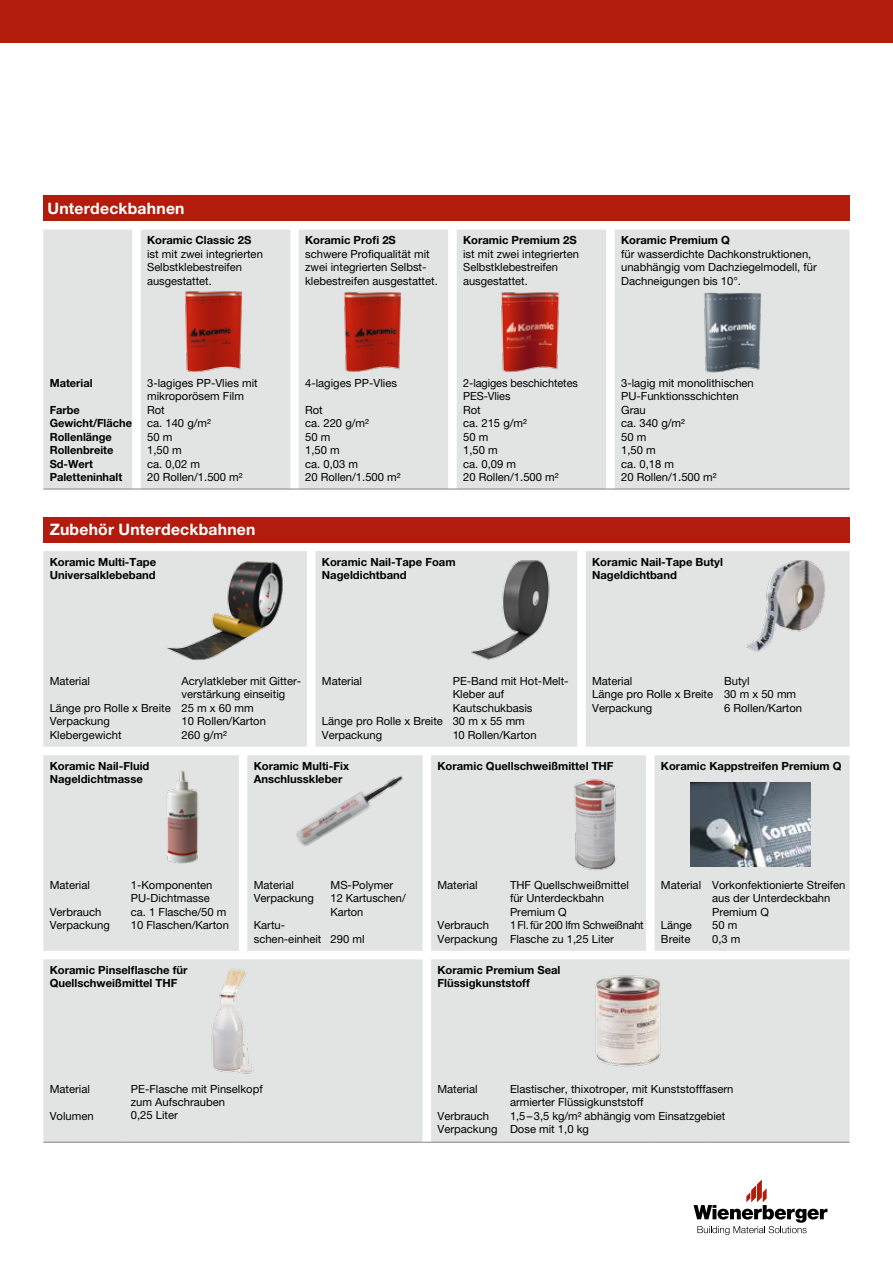
<style>
.page{position:relative;width:893px;height:1263px;background:#fff}
.page>*{position:absolute;margin:0;border:0;box-sizing:border-box;transform-origin:0 0}
.t1{font:700 15.75px "Helvetica Neue LT Pro";letter-spacing:.015em;color:#fff}
.t2{font:11.25px/13.5px "Helvetica Neue LT Pro";color:#000}
.t3{font:700 11.25px/13.5px "Helvetica Neue LT Pro";color:#000}
</style>
<div class="page">
<svg style="left:693px;top:1179px;width:134px;height:56px"></svg>
<div style="left:0;top:0;width:893px;height:43px;background:#b11c0c"></div>
<div style="left:43px;top:517px;width:807px;height:26px;background:#b11c0c"></div>
<div style="left:43px;top:551px;width:807px;height:196px;background:#e2e3e3"></div>
<img style="left:165px;top:559px;width:119px;height:102px">
<img style="left:454px;top:558px;width:103px;height:102px">
<img style="left:721px;top:557px;width:129px;height:96px">
<div style="left:43px;top:196px;width:807px;height:25px;background:#b11c0c"></div>
<div style="left:43px;top:230px;width:807px;height:259px;background:#e2e3e3"></div>
<hr style="left:43px;top:489px;width:89px;height:1px;background:#818281">
<hr style="left:141px;top:489px;width:149px;height:1px;background:#818281">
<hr style="left:299px;top:489px;width:149px;height:1px;background:#818281">
<hr style="left:457px;top:489px;width:149px;height:1px;background:#818281">
<hr style="left:615px;top:489px;width:235px;height:1px;background:#818281">
<div style="left:43px;top:755px;width:807px;height:387px;background:#e2e3e3"></div>
<hr style="left:43px;top:1142px;width:81px;height:1px;background:#818281">
<hr style="left:124px;top:1142px;width:115px;height:1px;background:#818281">
<hr style="left:247px;top:1142px;width:77px;height:1px;background:#818281">
<hr style="left:324px;top:1142px;width:98px;height:1px;background:#818281">
<hr style="left:431px;top:1142px;width:73px;height:1px;background:#818281">
<hr style="left:504px;top:1142px;width:142px;height:1px;background:#818281">
<hr style="left:655px;top:1142px;width:51px;height:1px;background:#818281">
<hr style="left:706px;top:1142px;width:144px;height:1px;background:#818281">
<img style="left:161px;top:770px;width:43px;height:94px">
<img style="left:288px;top:768px;width:116px;height:82px">
<img style="left:572px;top:775px;width:52px;height:100px">
<img style="left:691px;top:783px;width:119px;height:83px">
<img style="left:201px;top:968px;width:63px;height:111px">
<img style="left:586px;top:964px;width:86px;height:110px">
<img style="left:688px;top:293px;width:86px;height:80px">
<img style="left:486px;top:289px;width:86px;height:84px">
<img style="left:328px;top:289px;width:87px;height:84px">
<img style="left:169px;top:289px;width:87px;height:86px">
<h1 class="t1" style="left:48px;top:199px;width:138px">Unterdeckbahnen</h1>
<p class="t3" style="left:147px;top:233px;width:106px">Koramic Classic 2S</p>
<p class="t2" style="left:147px;top:247px;width:117px">ist mit zwei integrierten<br>Selbstklebestreifen ausgestattet.</p>
<p class="t3" style="left:305px;top:233px;width:92px">Koramic Profi 2S</p>
<p class="t2" style="left:305px;top:247px;width:134px">schwere Profiqualität mit zwei integrierten Selbst&shy;klebestreifen ausgestattet.</p>
<p class="t3" style="left:463px;top:233px;width:115px">Koramic Premium 2S</p>
<p class="t2" style="left:463px;top:247px;width:117px">ist mit zwei integrierten<br>Selbstklebestreifen ausgestattet.</p>
<p class="t3" style="left:621px;top:233px;width:110px">Koramic Premium Q</p>
<p class="t2" style="left:621px;top:247px;width:197px">für wasserdichte Dachkonstruktionen, unabhängig vom Dachziegelmodell, für<br>Dachneigungen bis 10°.</p>
<p class="t3" style="left:50px;top:375px;width:44px">Material</p>
<p class="t3" style="left:50px;top:402px;width:84px">Farbe<br>Gewicht/Fläche<br>Rollenlänge<br>Rollenbreite<br>Sd-Wert<br>Paletteninhalt</p>
<p class="t2" style="left:147px;top:376px;width:112px">3-lagiges PP-Vlies mit mikroporösem Film<br>Rot<br>ca. 140 g/m²<br>50 m<br>1,50 m<br>ca. 0,02 m<br>20 Rollen/1.500 m²</p>
<p class="t2" style="left:305px;top:376px;width:93px">4-lagiges PP-Vlies</p>
<p class="t2" style="left:305px;top:403px;width:97px">Rot<br>ca. 220 g/m²<br>50 m<br>1,50 m<br>ca. 0,03 m<br>20 Rollen/1.500 m²</p>
<p class="t2" style="left:463px;top:376px;width:116px">2-lagiges beschichtetes<br>PES-Vlies<br>Rot<br>ca. 215 g/m²<br>50 m<br>1,50 m<br>ca. 0,09 m<br>20 Rollen/1.500 m²</p>
<p class="t2" style="left:621px;top:376px;width:134px">3-lagig mit monolithischen<br>PU-Funktionsschichten<br>Grau<br>ca. 340 g/m²<br>50 m<br>1,50 m<br>ca. 0,18 m<br>20 Rollen/1.500 m²</p>
<h1 class="t1" style="left:50px;top:520px;width:207px">Zubehör Unterdeckbahnen</h1>
<p class="t3" style="left:50px;top:554px;width:108px">Koramic Multi-Tape<br>Universalklebeband</p>
<p class="t3" style="left:322px;top:554px;width:135px">Koramic Nail-Tape Foam<br>Nageldichtband</p>
<p class="t3" style="left:592px;top:554px;width:132px">Koramic Nail-Tape Butyl<br>Nageldichtband</p>
<p class="t2" style="left:50px;top:674px;width:42px">Material</p>
<p class="t2" style="left:50px;top:701px;width:123px">Länge pro Rolle x Breite<br>Verpackung<br>Klebergewicht</p>
<p class="t2" style="left:182px;top:674px;width:121px">Acrylatkleber mit Gitter&shy;verstärkung einseitig<br>25 m x 60 mm<br>10 Rollen/Karton<br>260 g/m²</p>
<p class="t2" style="left:322px;top:674px;width:42px">Material</p>
<p class="t2" style="left:322px;top:714px;width:123px">Länge pro Rolle x Breite<br>Verpackung</p>
<p class="t2" style="left:453px;top:674px;width:117px">PE-Band mit Hot-Melt-<br>Kleber auf<br>Kautschukbasis<br>30 m x 55 mm<br>10 Rollen/Karton</p>
<p class="t2" style="left:592px;top:674px;width:123px">Material<br>Länge pro Rolle x Breite<br>Verpackung</p>
<p class="t2" style="left:724px;top:674px;width:80px">Butyl<br>30 m x 50 mm<br>6 Rollen/Karton</p>
<p class="t3" style="left:50px;top:759px;width:101px">Koramic Nail-Fluid<br>Nageldichtmasse</p>
<p class="t3" style="left:254px;top:759px;width:97px">Koramic Multi-Fix<br>Anschlusskleber</p>
<p class="t3" style="left:437px;top:759px;width:178px">Koramic Quellschweißmittel THF</p>
<p class="t3" style="left:661px;top:759px;width:182px">Koramic Kappstreifen Premium Q</p>
<p class="t2" style="left:50px;top:878px;width:42px">Material</p>
<p class="t2" style="left:50px;top:905px;width:62px">Verbrauch<br>Verpackung</p>
<p class="t2" style="left:131px;top:878px;width:100px">1-Komponenten<br>PU-Dichtmasse<br>ca. 1 Flasche/50 m<br>10 Flaschen/Karton</p>
<p class="t2" style="left:254px;top:878px;width:62px">Material<br>Verpackung</p>
<p class="t2" style="left:254px;top:918px;width:69px">Kartu&shy;schen-einheit</p>
<p class="t2" style="left:331px;top:878px;width:77px">MS-Polymer<br>12 Kartuschen/<br>Karton</p>
<p class="t2" style="left:331px;top:932px;width:35px">290 ml</p>
<p class="t2" style="left:437px;top:878px;width:42px">Material</p>
<p class="t2" style="left:437px;top:918px;width:62px">Verbrauch<br>Verpackung</p>
<p class="t2" style="left:510px;top:878px;width:135px">THF Quellschweißmittel für Unterdeckbahn<br>Premium Q<br>1 Fl. für 200 lfm Schweißnaht<br>Flasche zu 1,25 Liter</p>
<p class="t2" style="left:661px;top:878px;width:42px">Material</p>
<p class="t2" style="left:661px;top:918px;width:33px">Länge<br>Breite</p>
<p class="t3" style="left:50px;top:963px;width:139px">Koramic Pinselflasche für<br>Quellschweißmittel THF</p>
<p class="t3" style="left:437px;top:963px;width:125px">Koramic Premium Seal<br>Flüssigkunststoff</p>
<p class="t2" style="left:712px;top:878px;width:135px">Vorkonfektionierte Streifen aus der Unterdeckbahn<br>Premium Q<br>50 m<br>0,3 m</p>
<p class="t2" style="left:50px;top:1082px;width:42px">Material</p>
<p class="t2" style="left:50px;top:1109px;width:45px">Volumen</p>
<p class="t2" style="left:131px;top:1082px;width:133px;line-height:13px">PE-Flasche mit Pinselkopf zum Aufschrauben<br>0,25 Liter</p>
<p class="t2" style="left:437px;top:1082px;width:42px">Material</p>
<p class="t2" style="left:437px;top:1109px;width:62px">Verbrauch<br>Verpackung</p>
<p class="t2" style="left:510px;top:1082px;width:225px">Elastischer, thixotroper, mit Kunststofffasern armierter Flüssigkunststoff<br>1,5–3,5 kg/m² abhängig vom Einsatzgebiet Dose mit 1,0 kg</p>
</div>
